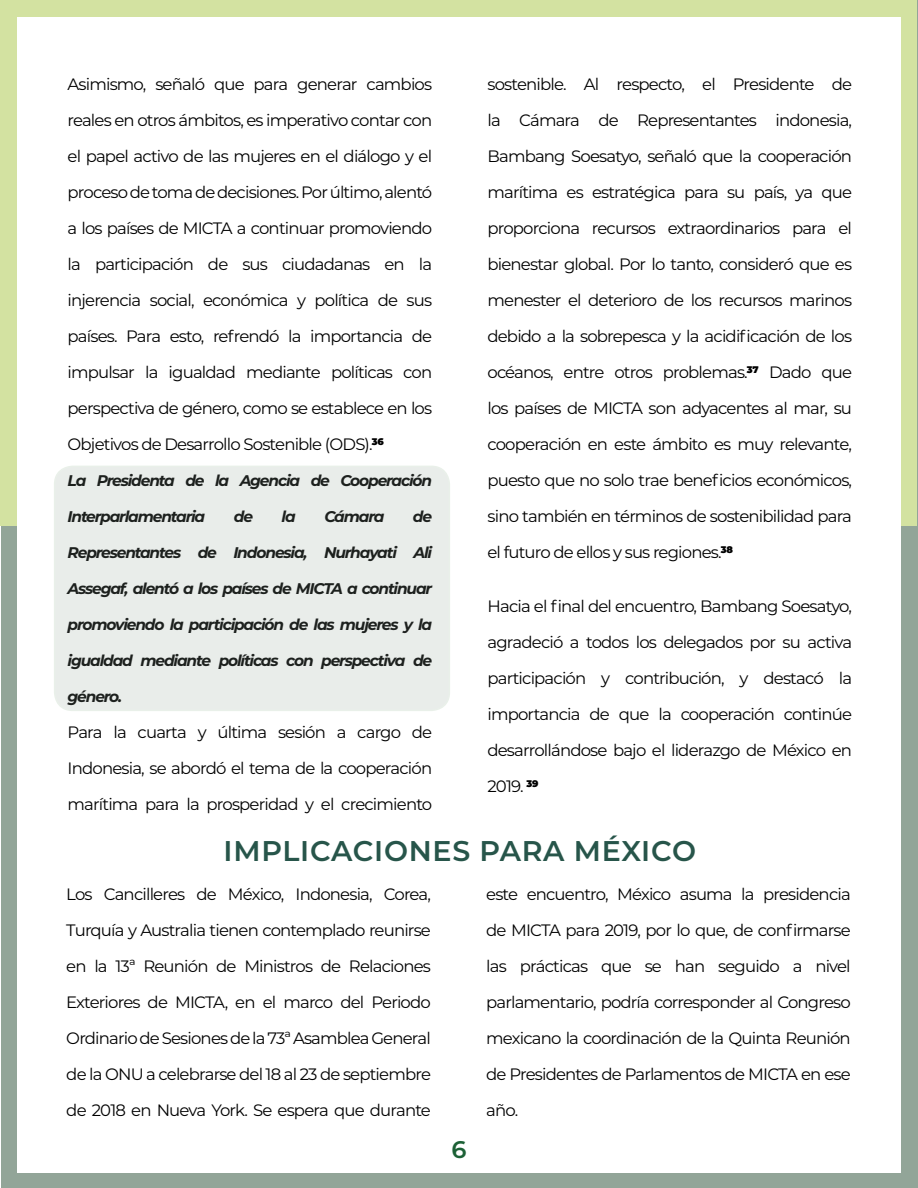
<style>
.page{position:relative;width:918px;height:1188px;background:#fff}
.page>*{position:absolute;margin:0;border:0;box-sizing:border-box;transform-origin:0 0}
.Titulo_Seccion{font:600 28.5px "Montserrat";letter-spacing:.025em;color:#27554a}
.t1{font:600 24px "Montserrat";color:#1c6136}
.Texto_CEIGB{font:16.5px/36px "Montserrat";letter-spacing:-.05em;color:#000;text-align:justify}
.Resalte_CEIGB{font:16.5px/36px "Montserrat";letter-spacing:-.05em;color:#000;text-align:justify}
.Resalte_CEIGB-2{font:italic 700 15.45px "Montserrat";letter-spacing:-.075em;color:#000}
</style>
<div class="page">
<div style="left:2px;top:0;width:916px;height:1188px;background:#92a598"></div>
<div style="left:1px;top:1px;width:916px;height:525px;background:#d3e2a1"></div>
<div style="left:17px;top:17px;width:884px;height:1155px;background:#fff"></div>
<div style="left:55px;top:466px;width:394px;height:244px;background:#e9edea;border-radius:18px"></div>
<div style="left:54px;top:466px;width:396px;height:245px;border:2px solid #92b792;border-radius:18px"></div>
<p class="Texto_CEIGB" style="left:68px;top:66px;width:366px">Asimismo, señaló que para generar cambios reales en otros ámbitos, es imperativo contar con el papel activo de las mujeres en el diálogo y el proceso de toma de decisiones. Por último, alentó a los países de MICTA a continuar promoviendo la participación de sus ciudadanas en la injerencia social, económica y política de sus países. Para esto, refrendó la importancia de impulsar la igualdad mediante políticas con perspectiva de género, como se establece en los Objetivos de Desarrollo Sostenible (ODS).<sup>36</sup></p>
<p class="Resalte_CEIGB-2" style="left:68px;top:469px;width:366px">La Presidenta de la Agencia de Cooperación</p>
<p class="Resalte_CEIGB-2" style="left:68px;top:505px;width:139px">Interparlamentaria</p>
<p class="Resalte_CEIGB-2" style="left:234px;top:505px;width:21px">de</p>
<p class="Resalte_CEIGB-2" style="left:282px;top:505px;width:16px">la</p>
<p class="Resalte_CEIGB-2" style="left:324px;top:505px;width:62px">Cámara</p>
<p class="Resalte_CEIGB-2" style="left:413px;top:505px;width:21px">de</p>
<p class="Resalte_CEIGB-2" style="left:68px;top:541px;width:366px">Representantes de Indonesia, Nurhayati Ali</p>
<p class="Resalte_CEIGB-2" style="left:68px;top:577px;width:366px">Assegaf, alentó a los países de MICTA a continuar</p>
<p class="Resalte_CEIGB-2" style="left:68px;top:613px;width:366px">promoviendo la participación de las mujeres y la</p>
<p class="Resalte_CEIGB-2" style="left:68px;top:649px;width:366px">igualdad mediante políticas con perspectiva de</p>
<p class="Resalte_CEIGB-2" style="left:68px;top:685px;width:56px">género.</p>
<p class="Resalte_CEIGB" style="left:68px;top:714px;width:366px">Para la cuarta y última sesión a cargo de Indonesia, se abordó el tema de la cooperación marítima para la prosperidad y el crecimiento</p>
<p class="Resalte_CEIGB" style="left:487px;top:66px;width:366px">sostenible. Al respecto, el Presidente de la Cámara de Representantes indonesia, Bambang Soesatyo, señaló que la cooperación marítima es estratégica para su país, ya que proporciona recursos extraordinarios para el bienestar global. Por lo tanto, consideró que es menester el deterioro de los recursos marinos debido a la sobrepesca y la acidificación de los océanos, entre otros problemas.<sup>37</sup> Dado que los países de MICTA son adyacentes al mar, su cooperación en este ámbito es muy relevante, puesto que no solo trae beneficios económicos, sino también en términos de sostenibilidad para el futuro de ellos y sus regiones.<sup>38</sup></p>
<p class="Texto_CEIGB" style="left:487px;top:588px;width:366px">Hacia el final del encuentro, Bambang Soesatyo, agradeció a todos los delegados por su activa participación y contribución, y destacó la importancia de que la cooperación continúe desarrollándose bajo el liderazgo de México en 2019. <sup>39</sup></p>
<p class="Titulo_Seccion" style="left:224px;top:831px;width:474px">IMPLICACIONES PARA MÉXICO</p>
<p class="Texto_CEIGB" style="left:66px;top:876px;width:366px">Los Cancilleres de México, Indonesia, Corea, Turquía y Australia tienen contemplado reunirse en la 13ª Reunión de Ministros de Relaciones Exteriores de MICTA, en el marco del Periodo Ordinario de Sesiones de la 73ª Asamblea General de la ONU a celebrarse del 18 al 23 de septiembre de 2018 en Nueva York. Se espera que durante</p>
<p class="Texto_CEIGB" style="left:486px;top:876px;width:366px">este encuentro, México asuma la presidencia de MICTA para 2019, por lo que, de confirmarse las prácticas que se han seguido a nivel parlamentario, podría corresponder al Congreso mexicano la coordinación de la Quinta Reunión de Presidentes de Parlamentos de MICTA en ese año.</p>
<h2 class="t1" style="left:451px;top:1133px;width:17px">6</h2>
</div>
